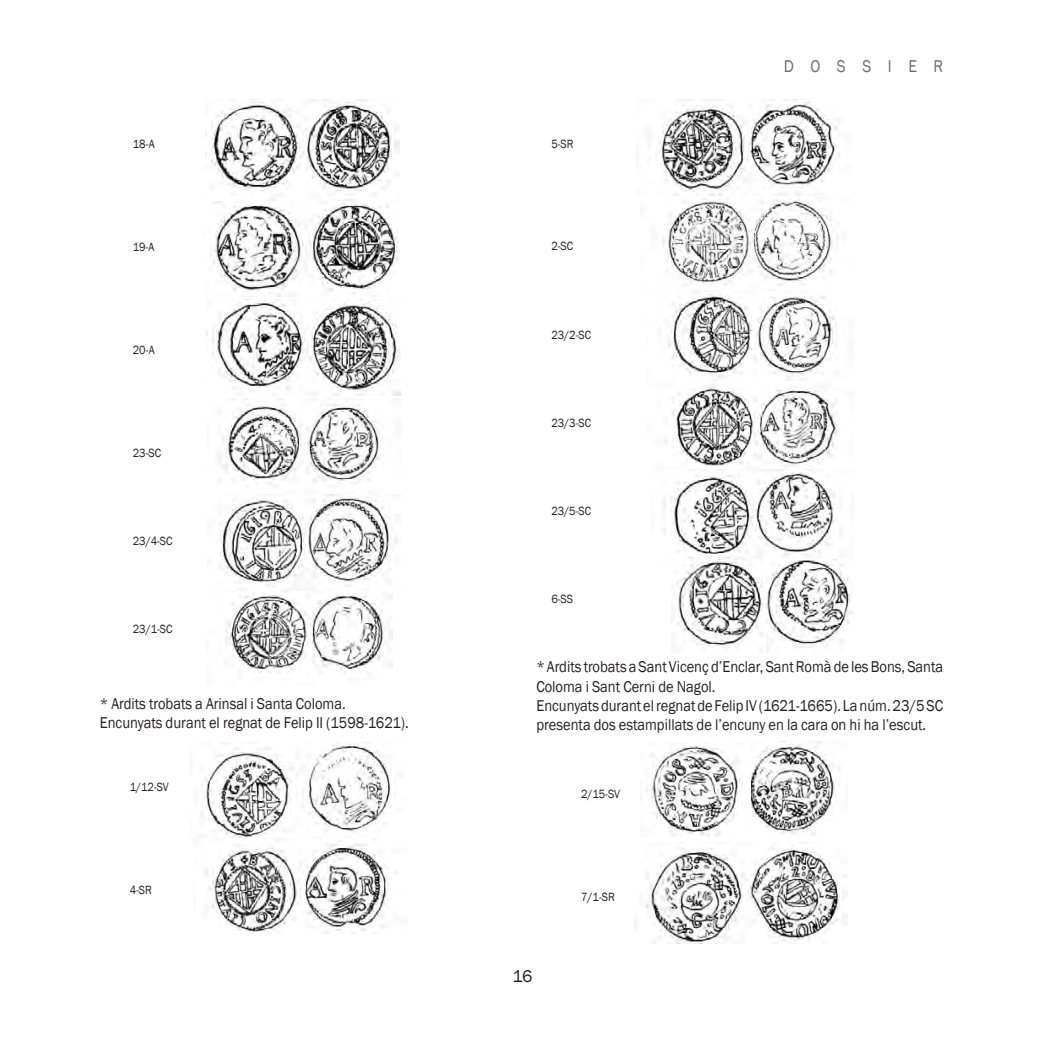
<style>
.page{position:relative;width:1043px;height:1043px;background:#fff}
.page>*{position:absolute;margin:0;border:0;box-sizing:border-box;transform-origin:0 0}
.t1{font:17.5px "Franklin Gothic";letter-spacing:1.05em;color:#6c6d70;scale:.9 1}
.t2{font:17.5px "Franklin Gothic";color:#231f20}
.t3{font:16.1px/19.2px "Franklin Gothic";color:#231f20;scale:.9 1}
.t4{font:12.25px "Franklin Gothic";color:#231f20;scale:.9 1}
</style>
<div class="page">
<img style="left:205px;top:100px;width:195px;height:197px">
<img style="left:207px;top:302px;width:194px;height:93px">
<img style="left:218px;top:399px;width:180px;height:191px">
<img style="left:225px;top:591px;width:167px;height:82px">
<img style="left:201px;top:743px;width:190px;height:95px">
<img style="left:205px;top:838px;width:184px;height:96px">
<img style="left:649px;top:100px;width:191px;height:95px">
<img style="left:663px;top:197px;width:175px;height:89px">
<img style="left:665px;top:291px;width:174px;height:179px">
<img style="left:663px;top:470px;width:172px;height:89px">
<img style="left:766px;top:559px;width:86px;height:93px">
<img style="left:646px;top:743px;width:97px;height:93px">
<img style="left:634px;top:845px;width:213px;height:98px">
<img style="left:672px;top:559px;width:91px;height:90px">
<img style="left:751px;top:742px;width:86px;height:93px">
<p class="t4" style="left:133px;top:137px;width:26px">18-A</p>
<p class="t4" style="left:133px;top:240px;width:26px">19-A</p>
<p class="t4" style="left:133px;top:343px;width:26px">20-A</p>
<p class="t4" style="left:133px;top:446px;width:33px">23-SC</p>
<p class="t4" style="left:133px;top:534px;width:46px">23/4-SC</p>
<p class="t4" style="left:133px;top:622px;width:46px">23/1-SC</p>
<p class="t3" style="left:100px;top:693px;width:345px">* Ardits trobats a Arinsal i Santa Coloma.<br>Encunyats durant el regnat de Felip ii (1598-1621).</p>
<p class="t4" style="left:130px;top:780px;width:45px">1/12-SV</p>
<p class="t4" style="left:130px;top:883px;width:26px">4-SR</p>
<p class="t4" style="left:551px;top:136px;width:26px">5-SR</p>
<p class="t4" style="left:551px;top:239px;width:26px">2-SC</p>
<p class="t4" style="left:551px;top:327px;width:46px">23/2-SC</p>
<p class="t4" style="left:551px;top:416px;width:46px">23/3-SC</p>
<p class="t4" style="left:551px;top:504px;width:46px">23/5-SC</p>
<p class="t4" style="left:551px;top:592px;width:26px">6-SS</p>
<p class="t1" style="left:784px;top:56px;width:179px">DOSSiER</p>
<p class="t3" style="left:536px;top:657px;width:453px">* Ardits trobats a Sant Vicenç d’Enclar, Sant Romà de les Bons, Santa Coloma i Sant Cerni de Nagol.<br>Encunyats durant el regnat de Felip iV (1621-1665). La núm. 23/5 SC presenta dos estampillats de l’encuny en la cara on hi ha l’escut.</p>
<p class="t4" style="left:581px;top:787px;width:45px">2/15-SV</p>
<p class="t2" style="left:512px;top:966px;width:21px">16</p>
<p class="t4" style="left:581px;top:890px;width:39px">7/1-SR</p>
</div>
